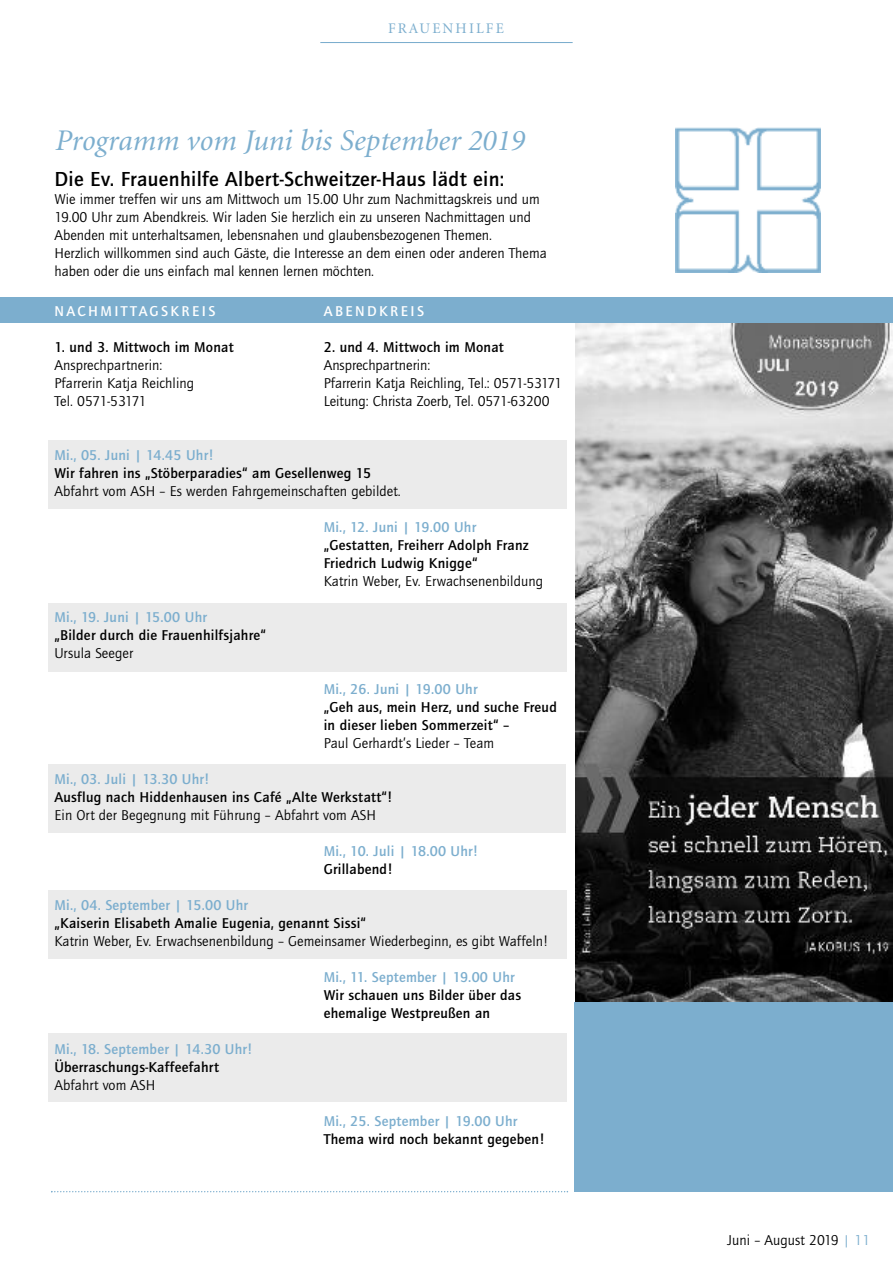
<style>
.page{position:relative;width:893px;height:1263px;background:#fff}
.page>*{position:absolute;margin:0;border:0;box-sizing:border-box;transform-origin:0 0}
.t1{font:italic 30px "Minion";color:#7caece}
.t2{font:700 21px "Quay Itc T";letter-spacing:.015em;color:#000}
.t3{font:14.7px/18px "Quay Itc T";color:#000}
.t4{font:700 14.7px/18px "Quay Itc T";letter-spacing:.015em;color:#000}
.t5{font:700 14.7px "Quay Itc T";letter-spacing:.015em;color:#7caece}
.t6{font:700 14.7px "Quay Itc T";letter-spacing:.165em;color:#fff}
.t7{font:14.7px "Minion";letter-spacing:.145em;color:#7caece}
.s1{color:#7caece}
</style>
<div class="page">
<div style="left:48px;top:764px;width:518px;height:68px;background:#ebebeb"></div>
<div style="left:48px;top:890px;width:519px;height:68px;background:#ebebeb"></div>
<div style="left:48px;top:604px;width:519px;height:68px;background:#ebebeb"></div>
<div style="left:48px;top:440px;width:519px;height:68px;background:#ebebeb"></div>
<div style="left:48px;top:1033px;width:519px;height:68px;background:#ebebeb"></div>
<div style="left:575px;top:999px;width:318px;height:193px;background:#7caece"></div>
<img style="left:575px;top:323px;width:318px;height:679px">
<hr style="left:320px;top:42px;width:253px;height:1px;background:#7caece">
<div style="left:0;top:298px;width:893px;height:25px;background:#7caece"></div>
<img style="left:676px;top:128px;width:144px;height:145px">
<svg style="left:51px;top:1191px;width:517px;height:1px"></svg>
<p class="t7" style="left:388px;top:23px;width:117px">FRAUENHILFE</p>
<h1 class="t1" style="left:54px;top:129px;width:471px">Programm vom Juni bis September 2019</h1>
<h2 class="t2" style="left:54px;top:166px;width:451px">Die Ev. Frauenhilfe Albert-Schweitzer-Haus lädt ein:</h2>
<p class="t3" style="left:54px;top:190px;width:494px">Wie immer treffen wir uns am Mittwoch um 15.00 Uhr zum Nachmittagskreis und um 19.00 Uhr zum Abendkreis. Wir laden Sie herzlich ein zu unseren Nachmittagen und Abenden mit unterhaltsamen, lebensnahen und glaubensbezogenen Themen.<br>Herzlich willkommen sind auch Gäste, die Interesse an dem einen oder anderen Thema haben oder die uns einfach mal kennen lernen möchten.</p>
<p class="t6" style="left:54px;top:302px;width:162px">NACHMITTAGSKREIS</p>
<p class="t4" style="left:54px;top:338px;width:181px">1. und 3. Mittwoch im Monat</p>
<p class="t3" style="left:54px;top:356px;width:141px">Ansprechpartnerin:<br>Pfarrerin Katja Reichling<br>Tel. 0571-53171</p>
<p class="t6" style="left:324px;top:302px;width:102px">ABENDKREIS</p>
<p class="t4" style="left:324px;top:338px;width:182px">2. und 4. Mittwoch im Monat</p>
<p class="t3" style="left:324px;top:356px;width:240px">Ansprechpartnerin:<br>Pfarrerin Katja Reichling, Tel.: 0571-53171<br>Leitung: Christa Zoerb, Tel. 0571-63200</p>
<p class="t5" style="left:54px;top:446px;width:161px">Mi., 05. Juni | 14.45 Uhr!</p>
<p class="t4" style="left:54px;top:464px;width:318px">Wir fahren ins „Stöberparadies“ am Gesellenweg 15</p>
<p class="t3" style="left:54px;top:482px;width:348px">Abfahrt vom ASH – Es werden Fahrgemeinschaften gebildet.</p>
<p class="t5" style="left:54px;top:608px;width:154px">Mi., 19. Juni | 15.00 Uhr</p>
<p class="t4" style="left:54px;top:626px;width:213px">„Bilder durch die Frauenhilfsjahre“</p>
<p class="t3" style="left:54px;top:644px;width:80px">Ursula Seeger</p>
<p class="t5" style="left:324px;top:518px;width:154px">Mi., 12. Juni | 19.00 Uhr</p>
<p class="t4" style="left:324px;top:536px;width:206px">„Gestatten, Freiherr Adolph Franz<br>Friedrich Ludwig Knigge“</p>
<p class="t3" style="left:324px;top:572px;width:221px">Katrin Weber, Ev. Erwachsenenbildung</p>
<p class="t5" style="left:324px;top:680px;width:155px">Mi., 26. Juni | 19.00 Uhr</p>
<p class="t4" style="left:324px;top:698px;width:235px">„Geh aus, mein Herz, und suche Freud in dieser lieben Sommerzeit“ –</p>
<p class="t3" style="left:324px;top:734px;width:172px">Paul Gerhardt’s Lieder – Team</p>
<p class="t5" style="left:54px;top:770px;width:157px">Mi., 03. Juli | 13.30 Uhr!</p>
<p class="t4" style="left:54px;top:788px;width:340px">Ausflug nach Hiddenhausen ins Café „Alte Werkstatt“!</p>
<p class="t3" style="left:54px;top:806px;width:323px">Ein Ort der Begegnung mit Führung – Abfahrt vom ASH</p>
<p class="t5" style="left:324px;top:842px;width:156px">Mi., 10. Juli | 18.00 Uhr!</p>
<p class="t4" style="left:324px;top:860px;width:71px">Grillabend!</p>
<p class="t5" style="left:54px;top:896px;width:195px">Mi., 04. September | 15.00 Uhr</p>
<p class="t4" style="left:54px;top:914px;width:313px">„Kaiserin Elisabeth Amalie Eugenia, genannt Sissi“</p>
<p class="t3" style="left:54px;top:932px;width:495px">Katrin Weber, Ev. Erwachsenenbildung – Gemeinsamer Wiederbeginn, es gibt Waffeln!</p>
<p class="t5" style="left:54px;top:1040px;width:200px">Mi., 18. September | 14.30 Uhr!</p>
<p class="t4" style="left:54px;top:1058px;width:166px">Überraschungs-Kaffeefahrt</p>
<p class="t3" style="left:54px;top:1076px;width:102px">Abfahrt vom ASH</p>
<p class="t5" style="left:324px;top:968px;width:192px">Mi., 11. September | 19.00 Uhr</p>
<p class="t4" style="left:324px;top:986px;width:199px">Wir schauen uns Bilder über das ehemalige Westpreußen an</p>
<p class="t5" style="left:324px;top:1112px;width:195px">Mi., 25. September | 19.00 Uhr</p>
<p class="t4" style="left:324px;top:1130px;width:223px">Thema wird noch bekannt gegeben!</p>
<p class="t3" style="left:727px;top:1230px;width:145px">Juni – August 2019 <span class="s1">| 11</span></p>
</div>
